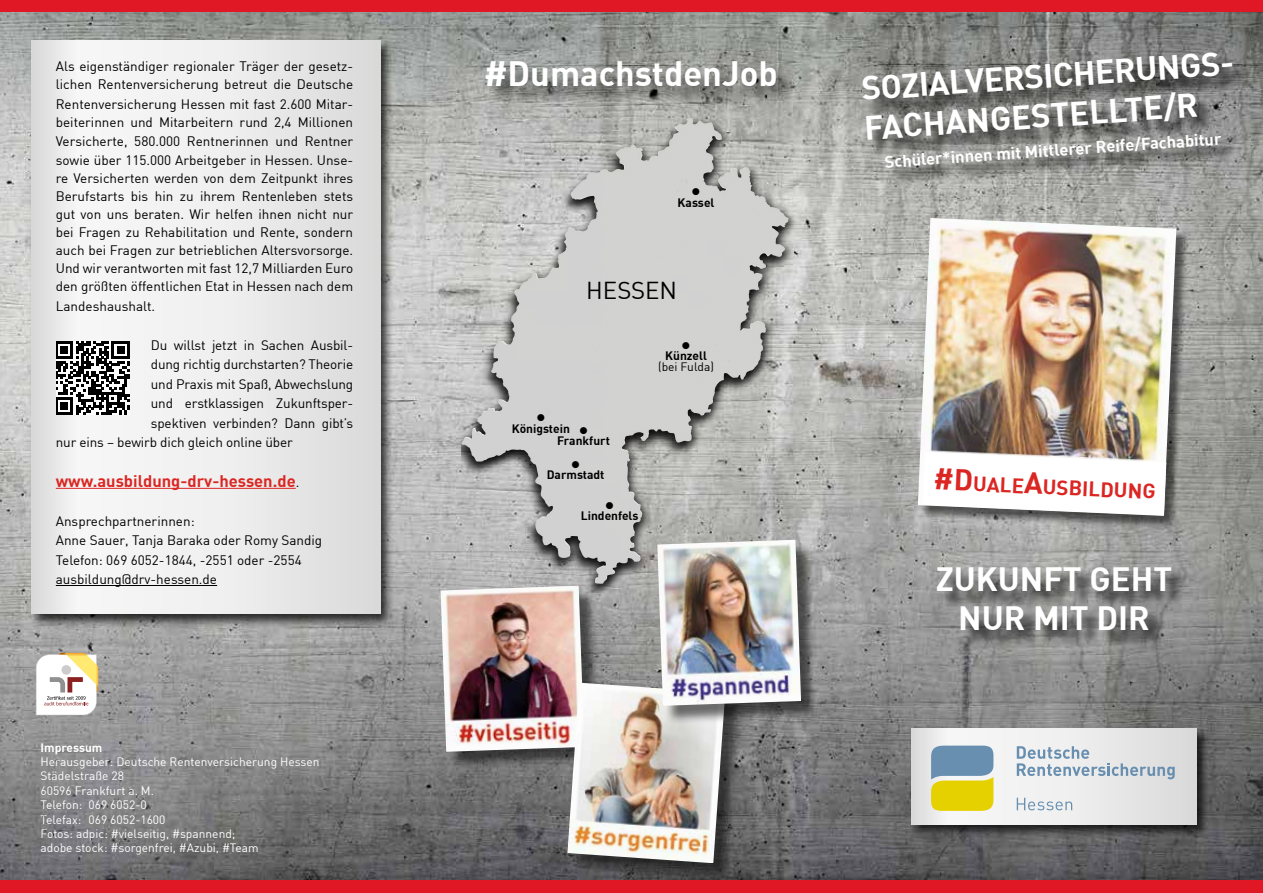
<style>
.page{position:relative;width:1263px;height:893px;background:#fff}
.page>*{position:absolute;margin:0;border:0;box-sizing:border-box;transform-origin:0 0}
.t1{font:700 34.5px "DIN";color:#fff}
.t2{font:700 33px/39.6px "DIN";color:#fff}
.t3{font:24px "DIN";color:#000}
.t4{font:700 20.55px "DIN";color:#db2622}
.t5{font:700 16.5px "DIN";color:#fff}
.t6{font:700 16.5px "DIN";color:#db2622}
.t7{font:13.5px/18px "DIN";color:#000}
.t8{font:12px/14.4px "DIN";color:#fff}
.t9{font:700 12px "DIN";color:#000}
.t10{font:12px "DIN";color:#000}
.t11{font:700 12px "DIN";color:#fff}
.t12{font:12px "Wingdings";color:#000}
.s1{font-weight:400;font-size:13.5px;color:#000}
.s2{font-size:29.4px}
</style>
<div class="page">
<img style="left:0;top:11px;width:1263px;height:870px">
<div style="left:865px;top:55px;width:385px;height:103px;background:#000;opacity:.75"></div>
<div style="left:940px;top:569px;width:249px;height:80px;background:#000;opacity:.75"></div>
<div style="left:488px;top:64px;width:306px;height:40px;background:#000;opacity:.5"></div>
<div style="left:457px;top:114px;width:342px;height:480px;background:#000;opacity:.75"></div>
<div style="left:461px;top:118px;width:331px;height:474px;background:#000;opacity:.75"></div>
<img style="left:557px;top:118px;width:131px;height:150px">
<div style="left:908px;top:726px;width:303px;height:113px;background:#000;opacity:.75"></div>
<svg style="left:911px;top:728px;width:286px;height:97px"></svg>
<svg style="left:931px;top:746px;width:62px;height:65px;background:#aeb666"></svg>
<svg style="left:1017px;top:746px;width:158px;height:33px"></svg>
<svg style="left:1017px;top:798px;width:55px;height:12px"></svg>
<div style="left:29px;top:39px;width:365px;height:589px;background:#000;opacity:.75"></div>
<svg style="left:32px;top:40px;width:348px;height:573px"></svg>
<hr style="left:56px;top:488px;width:240px;height:1px;background:#db2622">
<hr style="left:56px;top:585px;width:161px;height:1px;background:#000">
<svg style="left:56px;top:341px;width:74px;height:74px"></svg>
<div style="left:443px;top:588px;width:160px;height:182px;background:#000;opacity:.55"></div>
<img style="left:441px;top:586px;width:143px;height:166px">
<div style="left:570px;top:685px;width:175px;height:198px;background:#000;opacity:.55"></div>
<img style="left:567px;top:683px;width:158px;height:180px">
<div style="left:660px;top:542px;width:159px;height:182px;background:#000;opacity:.55"></div>
<img style="left:657px;top:540px;width:144px;height:166px">
<div style="left:920px;top:220px;width:270px;height:309px;background:#000;opacity:.55"></div>
<img style="left:918px;top:218px;width:258px;height:298px">
<svg style="left:923px;top:452px;width:243px;height:63px"></svg>
<div style="left:0;top:0;width:1263px;height:11px;background:#e01725"></div>
<div style="left:0;top:881px;width:1263px;height:12px;background:#e01725"></div>
<svg style="left:36px;top:653px;width:63px;height:62px"></svg>
<div style="left:888px;top:137px;width:351px;height:49px;background:#000;opacity:.75"></div>
<p class="t7" style="left:56px;top:57px;width:299px">Als eigenständiger regionaler Träger der gesetz&shy;lichen Rentenversicherung betreut die Deutsche</p>
<p class="t7" style="left:56px;top:94px;width:299px">Rentenversicherung Hessen mit fast 2.600 Mitar&shy;beiterinnen und Mitarbeitern rund 2,4 Millionen</p>
<p class="t7" style="left:56px;top:131px;width:299px;line-height:19.5px">Versicherte, 580.000 Rentnerinnen und Rentner sowie über 115.000 Arbeitgeber in Hessen. Unse-</p>
<p class="t7" style="left:56px;top:169px;width:299px;text-align:justify">re Versicherten werden von dem Zeitpunkt ihres Berufstarts bis hin zu ihrem Rentenleben stets gut von uns beraten. Wir helfen ihnen nicht nur bei Fragen zu Rehabilitation und Rente, sondern auch bei Fragen zur betrieblichen Altersvorsorge.<br>Und wir verantworten mit fast 12,7 Milliarden Euro den größten öffentlichen Etat in Hessen nach dem</p>
<p class="t7" style="left:56px;top:297px;width:101px">Landeshaushalt.</p>
<p class="t7" style="left:151px;top:336px;width:204px">Du willst jetzt in Sachen Ausbil-</p>
<p class="t7" style="left:151px;top:355px;width:204px">dung richtig durchstarten? Theorie</p>
<p class="t7" style="left:151px;top:375px;width:204px">und Praxis mit Spaß, Abwechslung</p>
<p class="t7" style="left:151px;top:394px;width:204px">und erstklassigen Zukunftsper-</p>
<p class="t7" style="left:151px;top:414px;width:204px">spektiven verbinden? Dann gibt’s</p>
<p class="t7" style="left:56px;top:433px;width:239px">nur eins – bewirb dich gleich online über</p>
<p class="t6" style="left:56px;top:470px;width:245px">www.ausbildung-drv-hessen.de<span class="s1">.</span></p>
<p class="t7" style="left:56px;top:511px;width:268px;line-height:19.5px">Ansprechpartnerinnen:<br>Anne Sauer, Tanja Baraka oder Romy Sandig Telefon: 069 6052-1844, -2551 oder -2554 ausbildung@drv-hessen.de</p>
<p class="t11" style="left:40px;top:739px;width:63px">Impressum</p>
<p class="t8" style="left:40px;top:754px;width:281px">Herausgeber: Deutsche Rentenversicherung Hessen<br>Städelstraße 28<br>60596 Frankfurt a. M.<br>Telefon: 069 6052-0<br>Telefax: 069 6052-1600<br>Fotos: adpic: #vielseitig, #spannend;<br>adobe stock: #sorgenfrei, #Azubi, #Team</p>
<h1 class="t1" style="left:484px;top:51px;width:295px">#DumachstdenJob</h1>
<p class="t12" style="left:692px;top:185px;width:10px">●</p>
<p class="t9" style="left:678px;top:194px;width:38px">Kassel</p>
<h3 class="t3" style="left:586px;top:275px;width:92px">HESSEN</h3>
<p class="t12" style="left:536px;top:411px;width:10px">●</p>
<p class="t9" style="left:512px;top:420px;width:60px">Königstein</p>
<p class="t12" style="left:579px;top:424px;width:10px">●</p>
<p class="t9" style="left:557px;top:433px;width:54px">Frankfurt</p>
<p class="t12" style="left:571px;top:458px;width:10px">●</p>
<p class="t9" style="left:547px;top:467px;width:59px">Darmstadt</p>
<p class="t12" style="left:605px;top:499px;width:10px">●</p>
<p class="t9" style="left:581px;top:508px;width:59px">Lindenfels</p>
<p class="t12" style="left:682px;top:339px;width:10px">●</p>
<p class="t9" style="left:665px;top:348px;width:43px">Künzell</p>
<p class="t10" style="left:658px;top:359px;width:57px">(bei Fulda)</p>
<h2 class="t2" style="left:860px;top:67px;width:377px;rotate:-4deg">SOZIALVERSICHERUNGS-<br>FACHANGESTELLTE/R</h2>
<p class="t5" style="left:884px;top:151px;width:339px;rotate:-4deg">Schüler*innen mit Mittlerer Reife/Fachabitur</p>
<h3 class="t4" style="left:934px;top:470px;width:224px;rotate:2deg"><span class="s2">#D</span>uale<span class="s2">A</span>usbild ung</h3>
<h2 class="t2" style="left:936px;top:557px;width:238px;text-align:center">ZUKUNFT GEHT<br>NUR MIT DIR</h2>
</div>
